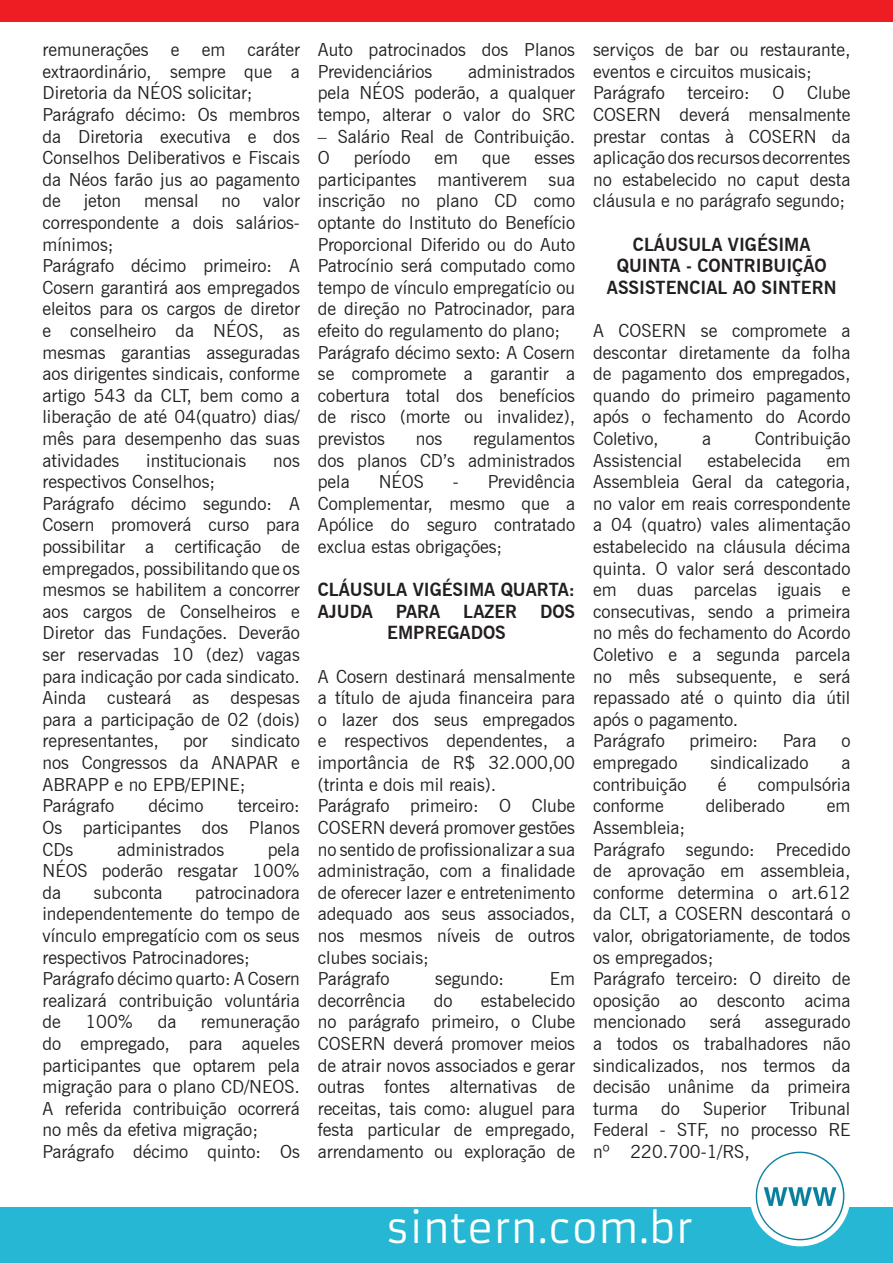
<style>
.page{position:relative;width:893px;height:1263px;background:#fff}
.page>*{position:absolute;margin:0;border:0;box-sizing:border-box;transform-origin:0 0}
.t1{font:40.5px "Armata";color:#fff}
.t2{font:18px/21.6px "News Gothic BT";color:#231f20;text-align:justify}
.t3{font:700 18px/21.6px "News Gothic BT";color:#231f20}
</style>
<div class="page">
<div style="left:0;top:1208px;width:893px;height:55px;background:#25b7d3"></div>
<img style="left:753px;top:1148px;width:94px;height:95px;border-radius:47px">
<div style="left:750px;top:1145px;width:100px;height:101px;border:6px solid #fff;border-radius:50%"></div>
<div style="left:0;top:0;width:893px;height:22px;background:#ee1d23"></div>
<p class="t2" style="left:43px;top:39px;width:259px">remunerações e em caráter extraordinário, sempre que a Diretoria da NÉOS solicitar;</p>
<p class="t2" style="left:43px;top:104px;width:259px">Parágrafo décimo: Os membros da Diretoria executiva e dos Conselhos Deliberativos e Fiscais da Néos farão jus ao pagamento de</p>
<p class="t2" style="left:43px;top:190px;width:259px;text-indent:221px">valor correspondente a dois salários&shy;mínimos;</p>
<p class="t2" style="left:43px;top:255px;width:259px">Parágrafo décimo primeiro: A Cosern garantirá aos empregados eleitos para os cargos de diretor e conselheiro da NÉOS, as mesmas garantias asseguradas aos dirigentes sindicais, conforme artigo 543 da CLT, bem como a liberação de até 04(quatro) dias/ mês para desempenho das suas atividades</p>
<p class="t2" style="left:84px;top:190px;width:39px">jeton</p>
<p class="t2" style="left:144px;top:190px;width:56px">mensal</p>
<p class="t2" style="left:222px;top:190px;width:20px">no</p>
<p class="t2" style="left:146px;top:449px;width:102px">institucionais</p>
<p class="t2" style="left:273px;top:449px;width:28px">nos</p>
<p class="t2" style="left:43px;top:471px;width:174px">respectivos Conselhos;</p>
<p class="t2" style="left:43px;top:492px;width:259px">Parágrafo décimo segundo: A Cosern promoverá curso para possibilitar a certificação de empregados, possibilitando que os mesmos se habilitem a concorrer aos cargos de Conselheiros e Diretor das Fundações. Deverão ser reservadas 10 (dez) vagas para indicação por cada sindicato.<br>Ainda custeará as despesas para a participação de 02 (dois) representantes,</p>
<p class="t2" style="left:43px;top:730px;width:259px;text-indent:189px">sindicato nos Congressos da ANAPAR e ABRAPP e no EPB/EPINE;</p>
<p class="t2" style="left:43px;top:795px;width:73px">Parágrafo</p>
<p class="t2" style="left:148px;top:795px;width:57px">décimo</p>
<p class="t2" style="left:183px;top:730px;width:26px">por</p>
<p class="t2" style="left:43px;top:795px;width:259px;text-indent:195px">terceiro:<br>Os participantes dos Planos CDs</p>
<p class="t2" style="left:43px;top:838px;width:259px;text-indent:225px">pela NÉOS poderão resgatar 100% da</p>
<p class="t2" style="left:117px;top:838px;width:109px">administrados</p>
<p class="t2" style="left:43px;top:881px;width:259px;text-indent:153px">patrocinadora independentemente do tempo de vínculo empregatício com os seus respectivos Patrocinadores;</p>
<p class="t2" style="left:43px;top:968px;width:259px">Parágrafo décimo quarto: A Cosern realizará contribuição voluntária de</p>
<p class="t2" style="left:94px;top:881px;width:70px">subconta</p>
<p class="t2" style="left:85px;top:1011px;width:49px">100%</p>
<p class="t2" style="left:158px;top:1011px;width:20px">da</p>
<p class="t2" style="left:43px;top:1011px;width:259px;text-indent:158px">remuneração do empregado, para aqueles participantes que optarem pela migração para o plano CD/NEOS.<br>A referida contribuição ocorrerá no mês da efetiva migração;</p>
<p class="t2" style="left:43px;top:1140px;width:259px">Parágrafo décimo quinto: Os</p>
<p class="t2" style="left:318px;top:39px;width:259px">Auto patrocinados dos Planos<br>Previdenciários</p>
<p class="t2" style="left:318px;top:60px;width:259px;text-indent:150px">administrados pela NÉOS poderão, a qualquer tempo, alterar o valor do SRC</p>
<p class="t2" style="left:318px;top:125px;width:259px">– Salário Real de Contribuição.<br>O</p>
<p class="t2" style="left:354px;top:147px;width:58px">período</p>
<p class="t2" style="left:434px;top:147px;width:25px">em</p>
<p class="t2" style="left:482px;top:147px;width:29px">que</p>
<p class="t2" style="left:318px;top:147px;width:259px;text-indent:216px">esses participantes mantiverem sua inscrição no plano CD como optante do Instituto do Benefício Proporcional Diferido ou do Auto Patrocínio será computado como tempo de vínculo empregatício ou de direção no Patrocinador, para efeito do regulamento do plano;</p>
<p class="t2" style="left:318px;top:341px;width:259px">Parágrafo décimo sexto: A Cosern se compromete a garantir a cobertura total dos benefícios de risco (morte ou invalidez), previstos</p>
<p class="t2" style="left:318px;top:428px;width:259px;text-indent:155px">regulamentos dos planos CD’s administrados pela</p>
<p class="t2" style="left:416px;top:428px;width:28px">nos</p>
<p class="t2" style="left:379px;top:471px;width:47px">NÉOS</p>
<p class="t2" style="left:318px;top:471px;width:259px;text-indent:135px">- Previdência Complementar, mesmo que a Apólice do seguro contratado exclua estas obrigações;</p>
<p class="t3" style="left:318px;top:579px;width:259px">CLÁUSULA VIGÉSIMA QUARTA:<br>AJUDA</p>
<p class="t3" style="left:396px;top:600px;width:46px">PARA</p>
<p class="t3" style="left:463px;top:600px;width:55px">LAZER</p>
<p class="t3" style="left:540px;top:600px;width:37px">DOS</p>
<p class="t3" style="left:387px;top:622px;width:120px">EMPREGADOS</p>
<p class="t2" style="left:318px;top:665px;width:259px">A Cosern destinará mensalmente a título de ajuda financeira para o lazer dos seus empregados e respectivos dependentes, a importância de R$ 32.000,00 (trinta e dois mil reais).</p>
<p class="t2" style="left:318px;top:795px;width:259px">Parágrafo primeiro: O Clube COSERN deverá promover gestões no sentido de profissionalizar a sua administração, com a finalidade de oferecer lazer e entretenimento adequado aos seus associados, nos mesmos níveis de outros clubes sociais;</p>
<p class="t2" style="left:318px;top:968px;width:73px">Parágrafo</p>
<p class="t2" style="left:435px;top:968px;width:70px">segundo:</p>
<p class="t2" style="left:550px;top:968px;width:27px">Em</p>
<p class="t2" style="left:318px;top:989px;width:89px">decorrência</p>
<p class="t2" style="left:434px;top:989px;width:20px">do</p>
<p class="t2" style="left:318px;top:989px;width:259px;text-indent:163px">estabelecido no parágrafo primeiro, o Clube COSERN deverá promover meios de atrair novos associados e gerar outras fontes alternativas de receitas, tais como: aluguel para festa particular de empregado, arrendamento ou exploração de</p>
<p class="t2" style="left:593px;top:39px;width:259px">serviços de bar ou restaurante, eventos e circuitos musicais;</p>
<p class="t2" style="left:593px;top:82px;width:73px">Parágrafo</p>
<p class="t2" style="left:687px;top:82px;width:64px">terceiro:</p>
<p class="t2" style="left:772px;top:82px;width:13px">O</p>
<p class="t2" style="left:593px;top:82px;width:259px;text-indent:214px">Clube COSERN deverá mensalmente prestar contas à COSERN da aplicação dos recursos decorrentes no estabelecido no caput desta cláusula e no parágrafo segundo;</p>
<p class="t3" style="left:607px;top:233px;width:231px;text-align:center">CLÁUSULA VIGÉSIMA<br>QUINTA - CONTRIBUIÇÃO<br>ASSISTENCIAL AO SINTERN</p>
<p class="t2" style="left:593px;top:320px;width:259px">A COSERN se compromete a descontar diretamente da folha de pagamento dos empregados, quando do primeiro pagamento após o fechamento do Acordo Coletivo,</p>
<p class="t2" style="left:702px;top:428px;width:11px">a</p>
<p class="t2" style="left:755px;top:428px;width:97px">Contribuição</p>
<p class="t2" style="left:593px;top:449px;width:91px">Assistencial</p>
<p class="t2" style="left:707px;top:449px;width:96px">estabelecida</p>
<p class="t2" style="left:593px;top:449px;width:259px;text-indent:234px">em Assembleia Geral da categoria, no valor em reais correspondente a 04 (quatro) vales alimentação estabelecido na cláusula décima quinta. O valor será descontado em duas parcelas iguais e consecutivas, sendo a primeira no mês do fechamento do Acordo Coletivo e a segunda parcela no mês subsequente, e será repassado até o quinto dia útil após o pagamento.</p>
<p class="t2" style="left:593px;top:730px;width:73px">Parágrafo</p>
<p class="t2" style="left:689px;top:730px;width:70px">primeiro:</p>
<p class="t2" style="left:783px;top:730px;width:35px">Para</p>
<p class="t2" style="left:841px;top:730px;width:11px">o</p>
<p class="t2" style="left:593px;top:752px;width:86px">empregado</p>
<p class="t2" style="left:710px;top:752px;width:100px">sindicalizado</p>
<p class="t2" style="left:841px;top:752px;width:11px">a</p>
<p class="t2" style="left:593px;top:773px;width:95px">contribuição</p>
<p class="t2" style="left:718px;top:773px;width:10px">é</p>
<p class="t2" style="left:758px;top:773px;width:94px">compulsória</p>
<p class="t2" style="left:593px;top:795px;width:72px">conforme</p>
<p class="t2" style="left:706px;top:795px;width:81px">deliberado</p>
<p class="t2" style="left:827px;top:795px;width:25px">em</p>
<p class="t2" style="left:593px;top:816px;width:93px">Assembleia;</p>
<p class="t2" style="left:593px;top:838px;width:259px">Parágrafo segundo: Precedido de aprovação em assembleia, conforme determina o art.612 da CLT, a COSERN descontará o valor, obrigatoriamente, de todos os empregados;</p>
<p class="t2" style="left:593px;top:968px;width:259px">Parágrafo terceiro: O direito de oposição ao desconto acima mencionado</p>
<p class="t2" style="left:710px;top:1011px;width:33px">será</p>
<p class="t2" style="left:593px;top:1011px;width:259px;text-indent:172px">assegurado a todos os trabalhadores não sindicalizados, nos termos da decisão unânime da primeira turma</p>
<p class="t2" style="left:661px;top:1097px;width:20px">do</p>
<p class="t2" style="left:703px;top:1097px;width:65px">Superior</p>
<p class="t2" style="left:593px;top:1097px;width:259px;text-indent:196px">Tribunal Federal - STF, no processo RE nº 220.700-1/RS,</p>
<p class="t1" style="left:386px;top:1203px;width:309px">sintern.com.br</p>
</div>
